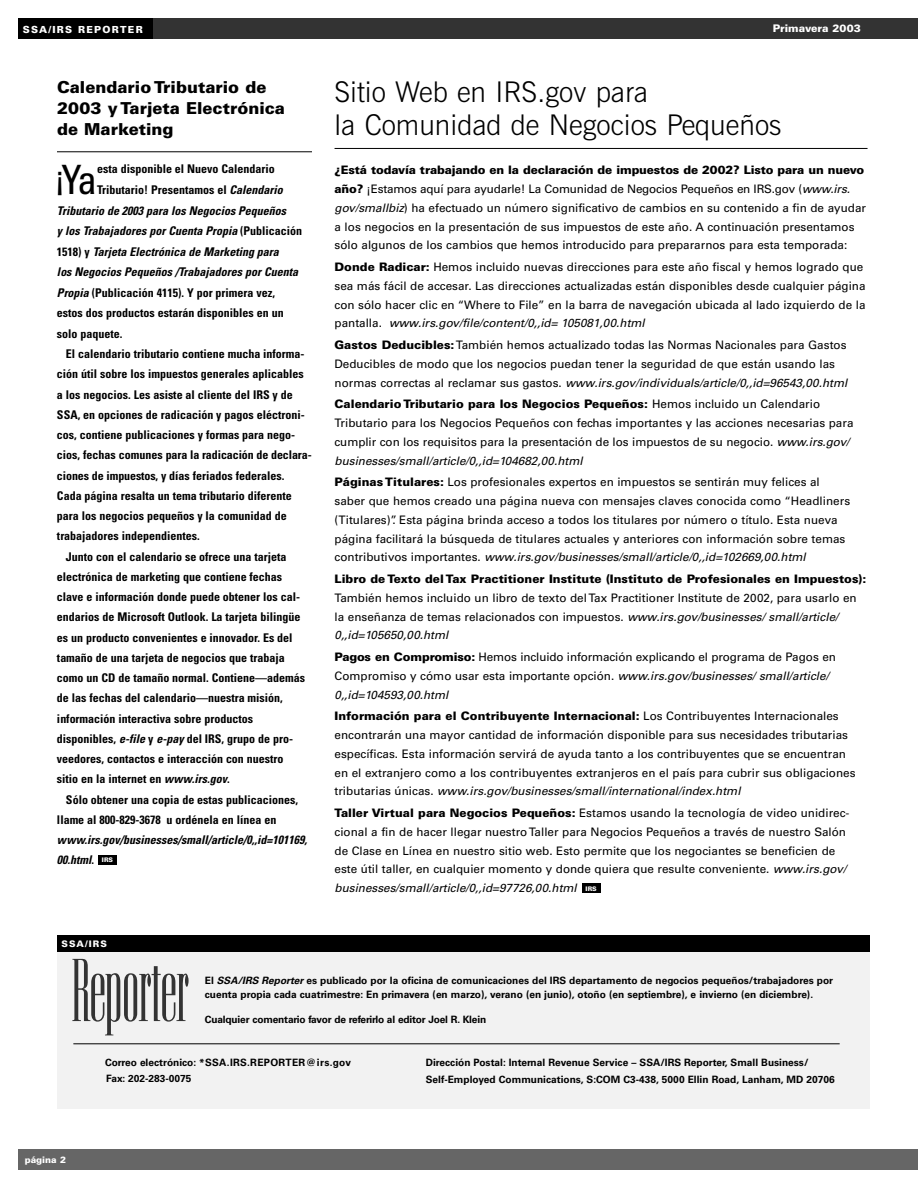
<style>
.page{position:relative;width:918px;height:1188px;background:#fff}
.page>*{position:absolute;margin:0;border:0;box-sizing:border-box;transform-origin:0 0}
.t1{font:77.55px "Ultra Condensed Serif";letter-spacing:-.03em;color:#333}
.t2{font:condensed 40.5px "Univers";color:#000}
.t3{font:300 28.5px/33px "News Gothic BT";color:#000}
.t4{font:900 16.5px/21px "Univers";color:#000}
.t5{font:700 condensed 12px "Univers";color:#000}
.t6{font:italic 700 condensed 12px/20.2px "Univers";color:#000}
.t7{font:11.7px/18.8px "Univers";color:#000}
.t8{font:900 11.7px "Univers";color:#000}
.t9{font:900 10.5px "Univers";color:#fff}
.t10{font:700 10.2px/14.5px "Univers";color:#000}
.t11{font:900 9.75px "Univers";letter-spacing:.125em;color:#fff}
.t12{font:900 9px "Univers";color:#fff}
.t13{font:900 6.3px "Univers";color:#fff}
.s1{font-size:32.4px}
.s2{font-style:italic}
.s3{font-style:normal}
.s4{font-weight:900}
.s5{font-weight:900;font-size:6.3px;color:#fff}
</style>
<div class="page">
<div style="left:18px;top:18px;width:900px;height:21px;background:#333"></div>
<div style="left:18px;top:18px;width:135px;height:21px;background:#000"></div>
<div style="left:18px;top:1149px;width:900px;height:21px;background:#666"></div>
<hr style="left:57px;top:151px;width:255px;height:1px;background:#000">
<div style="left:57px;top:936px;width:813px;height:16px;background:#000"></div>
<div style="left:57px;top:952px;width:813px;height:156px;background:#f2f2f2"></div>
<hr style="left:73px;top:1044px;width:767px;height:1px;background:#000">
<div style="left:98px;top:855px;width:19px;height:10px;background:#000"></div>
<hr style="left:335px;top:148px;width:533px;height:1px;background:#000">
<div style="left:582px;top:883px;width:18px;height:10px;background:#000"></div>
<p class="t11" style="left:23px;top:26px;width:121px">SSA/IRS REPORTER</p>
<p class="t9" style="left:773px;top:24px;width:90px">Primavera 2003</p>
<h3 class="t4" style="left:57px;top:78px;width:230px">Calendario Tributario de<br>2003 y Tarjeta Electrónica de Marketing</h3>
<h2 class="t2" style="left:55px;top:165px;width:44px"><span class="s1">¡</span>Ya</h2>
<p class="t5" style="left:97px;top:165px;width:179px">esta disponible el Nuevo Calendario</p>
<p class="t5" style="left:97px;top:185px;width:187px">Tributario! Presentamos el <span class="s2">Calendario</span></p>
<p class="t6" style="left:57px;top:201px;width:231px">Tributario de 2003 para los Negocios Pequeños</p>
<p class="t6" style="left:57px;top:222px;width:247px">y los Trabajadores por Cuenta Propia <span class="s3">(Publicación</span></p>
<p class="t6" style="left:57px;top:243px;width:223px"><span class="s3">1518) y</span> Tarjeta Electrónica de Marketing para</p>
<p class="t6" style="left:57px;top:263px;width:243px">los Negocios Pequeños /Trabajadores por Cuenta</p>
<p class="t5" style="left:57px;top:288px;width:220px"><span class="s2">Propia</span> (Publicación 4115). Y por primera vez,</p>
<p class="t5" style="left:57px;top:309px;width:228px">estos dos productos estarán disponibles en un</p>
<p class="t5" style="left:57px;top:329px;width:67px">solo paquete.</p>
<p class="t5" style="left:66px;top:349px;width:240px">El calendario tributario contiene mucha informa-</p>
<p class="t5" style="left:57px;top:370px;width:248px">ción útil sobre los impuestos generales aplicables</p>
<p class="t5" style="left:57px;top:390px;width:237px">a los negocios. Les asiste al cliente del IRS y de</p>
<p class="t5" style="left:57px;top:410px;width:249px">SSA, en opciones de radicación y pagos eléctroni-</p>
<p class="t5" style="left:57px;top:430px;width:240px">cos, contiene publicaciones y formas para nego-</p>
<p class="t5" style="left:57px;top:451px;width:256px">cios, fechas comunes para la radicación de declara-</p>
<p class="t5" style="left:57px;top:471px;width:229px">ciones de impuestos, y días feriados federales.</p>
<p class="t5" style="left:57px;top:491px;width:236px">Cada página resalta un tema tributario diferente</p>
<p class="t5" style="left:57px;top:511px;width:231px">para los negocios pequeños y la comunidad de</p>
<p class="t5" style="left:57px;top:532px;width:144px">trabajadores independientes.</p>
<p class="t5" style="left:66px;top:552px;width:222px">Junto con el calendario se ofrece una tarjeta</p>
<p class="t5" style="left:57px;top:572px;width:227px">electrónica de marketing que contiene fechas</p>
<p class="t5" style="left:57px;top:592px;width:245px">clave e información donde puede obtener los cal-</p>
<p class="t5" style="left:57px;top:613px;width:245px">endarios de Microsoft Outlook. La tarjeta bilingüe</p>
<p class="t5" style="left:57px;top:633px;width:237px">es un producto convenientes e innovador. Es del</p>
<p class="t5" style="left:57px;top:653px;width:229px">tamaño de una tarjeta de negocios que trabaja</p>
<p class="t5" style="left:57px;top:673px;width:250px">como un CD de tamaño normal. Contiene—además</p>
<p class="t5" style="left:57px;top:694px;width:227px">de las fechas del calendario—nuestra misión,</p>
<p class="t5" style="left:57px;top:714px;width:198px">información interactiva sobre productos</p>
<p class="t5" style="left:57px;top:734px;width:238px">disponibles, <span class="s2">e-file</span> y <span class="s2">e-pay</span> del IRS, grupo de pro-</p>
<p class="t5" style="left:57px;top:754px;width:228px">veedores, contactos e interacción con nuestro</p>
<p class="t5" style="left:57px;top:775px;width:174px">sitio en la internet en <span class="s2">www.irs.gov</span>.</p>
<p class="t5" style="left:66px;top:795px;width:234px">Sólo obtener una copia de estas publicaciones,</p>
<p class="t5" style="left:57px;top:815px;width:221px">llame al 800-829-3678 u ordénela en línea en</p>
<p class="t6" style="left:57px;top:831px;width:252px">www.irs.gov/businesses/small/article/0,,id=101169,<br>00.html<span class="s3">.</span></p>
<p class="t13" style="left:102px;top:857px;width:13px">IRS</p>
<h3 class="t3" style="left:335px;top:78px;width:448px">Sitio Web en IRS.gov para<br>la Comunidad de Negocios Pequeños</h3>
<p class="t7" style="left:335px;top:162px;width:533px"><span class="s4">¿Está todavía trabajando en la declaración de impuestos de 2002? Listo para un nuevo año?</span> ¡Estamos aquí para ayudarle! La Comunidad de Negocios Pequeños en IRS.gov (<span class="s2">www.irs. gov/smallbiz</span>) ha efectuado un número significativo de cambios en su contenido a fin de ayudar a los negocios en la presentación de sus impuestos de este año. A continuación presentamos sólo algunos de los cambios que hemos introducido para prepararnos para esta temporada:</p>
<p class="t7" style="left:335px;top:259px;width:533px"><span class="s4">Donde Radicar:</span> Hemos incluido nuevas direcciones para este año fiscal y hemos logrado que sea más fácil de accesar. Las direcciones actualizadas están disponibles desde cualquier página con sólo hacer clic en “Where to File” en la barra de navegación ubicada al lado izquierdo de la pantalla. <span class="s2">www.irs.gov/file/content/0,,id= 105081,00.html</span></p>
<p class="t7" style="left:335px;top:337px;width:514px"><span class="s4">Gastos Deducibles:</span>También hemos actualizado todas las Normas Nacionales para Gastos<br>Deducibles de modo que los negocios puedan tener la seguridad de que están usando las normas correctas al reclamar sus gastos. <span class="s2">www.irs.gov/individuals/article/0,,id=96543,00.html</span></p>
<p class="t7" style="left:335px;top:396px;width:520px"><span class="s4">Calendario Tributario para los Negocios Pequeños:</span> Hemos incluido un Calendario Tributario para los Negocios Pequeños con fechas importantes y las acciones necesarias para cumplir con los requisitos para la presentación de los impuestos de su negocio. <span class="s2">www.irs.gov/ businesses/small/article/0,,id=104682,00.html</span></p>
<p class="t7" style="left:335px;top:474px;width:517px"><span class="s4">Páginas Titulares:</span> Los profesionales expertos en impuestos se sentirán muy felices al saber que hemos creado una página nueva con mensajes claves conocida como “Headliners (Titulares)”. Esta página brinda acceso a todos los titulares por número o título. Esta nueva página facilitará la búsqueda de titulares actuales y anteriores con información sobre temas contributivos importantes. <span class="s2">www.irs.gov/businesses/small/article/0,,id=102669,00.html</span></p>
<p class="t8" style="left:335px;top:575px;width:533px">Libro de Texto del Tax Practitioner Institute (Instituto de Profesionales en Impuestos):</p>
<p class="t7" style="left:335px;top:589px;width:524px">También hemos incluido un libro de texto del Tax Practitioner Institute de 2002, para usarlo en la enseñanza de temas relacionados con impuestos. <span class="s2">www.irs.gov/businesses/ small/article/<br>0,,id=105650,00.html</span></p>
<p class="t7" style="left:335px;top:649px;width:503px"><span class="s4">Pagos en Compromiso:</span> Hemos incluido información explicando el programa de Pagos en<br>Compromiso y cómo usar esta importante opción. <span class="s2">www.irs.gov/businesses/ small/article/<br>0,,id=104593,00.html</span></p>
<p class="t7" style="left:335px;top:708px;width:523px"><span class="s4">Información para el Contribuyente Internacional:</span> Los Contribuyentes Internacionales encontrarán una mayor cantidad de información disponible para sus necesidades tributarias específicas. Esta información servirá de ayuda tanto a los contribuyentes que se encuentran en el extranjero como a los contribuyentes extranjeros en el país para cubrir sus obligaciones tributarias únicas. <span class="s2">www.irs.gov/businesses/small/international/index.html</span></p>
<p class="t7" style="left:335px;top:805px;width:516px"><span class="s4">Taller Virtual para Negocios Pequeños:</span> Estamos usando la tecnología de video unidirec&shy;cional a fin de hacer llegar nuestro Taller para Negocios Pequeños a través de nuestro Salón de Clase en Línea en nuestro sitio web. Esto permite que los negociantes se beneficien de este útil taller, en cualquier momento y donde quiera que resulte conveniente. <span class="s2">www.irs.gov/ businesses/small/article/0,,id=97726,00.html</span> <span class="s5">IRS</span></p>
<p class="t12" style="left:61px;top:940px;width:47px">SSA/IRS</p>
<h1 class="t1" style="left:70px;top:955px;width:121px">Reporter</h1>
<p class="t10" style="left:205px;top:974px;width:630px">El <span class="s2">SSA/IRS Reporter</span> es publicado por la oficina de comunicaciones del IRS departamento de negocios pequeños/trabajadores por cuenta propia cada cuatrimestre: En primavera (en marzo), verano (en junio), otoño (en septiembre), e invierno (en diciembre).</p>
<p class="t10" style="left:205px;top:1013px;width:283px">Cualquier comentario favor de referirlo al editor Joel R. Klein</p>
<p class="t10" style="left:426px;top:1055px;width:410px;line-height:16.5px">Dirección Postal: Internal Revenue Service – SSA/IRS Reporter, Small Business/<br>Self-Employed Communications, S:COM C3-438, 5000 Ellin Road, Lanham, MD 20706</p>
<p class="t10" style="left:105px;top:1055px;width:248px;line-height:16.4px">Correo electrónico: *SSA.IRS.REPORTER@irs.gov<br>Fax: 202-283-0075</p>
<p class="t12" style="left:25px;top:1156px;width:43px">página 2</p>
</div>
